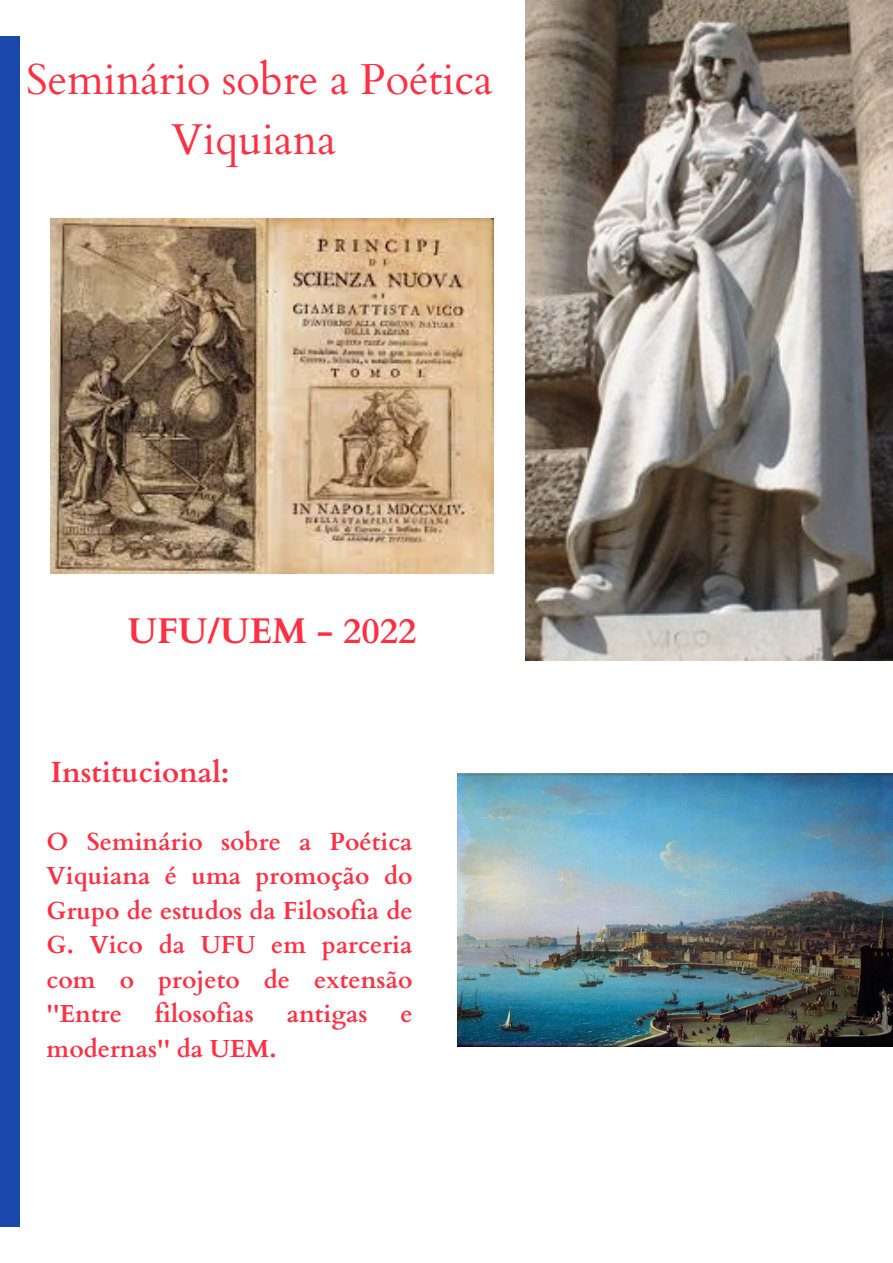
<style>
.page{position:relative;width:893px;height:1263px;background:#fff}
.page>*{position:absolute;margin:0;border:0;box-sizing:border-box;transform-origin:0 0}
.t1{font:43.12px/60.2px "Cardo";color:#ff3043;text-align:center}
.t2{font:700 35.78px "Cardo";color:#ff3043}
.t3{font:700 29.25px "Cardo";color:#ff3043}
.t4{font:700 24.67px/34.5px "Cardo";color:#ff3043;text-align:justify}
</style>
<div class="page">
<div style="left:0;top:36px;width:20px;height:1191px;background:#1b48ab"></div>
<img style="left:525px;top:0;width:368px;height:660px">
<img style="left:51px;top:218px;width:442px;height:355px">
<img style="left:458px;top:773px;width:435px;height:273px">
<h1 class="t1" style="left:26px;top:50px;width:468px">Seminário sobre a Poética<br>Viquiana</h1>
<h2 class="t2" style="left:128px;top:607px;width:290px">UFU/UEM - 2022</h2>
<p class="t3" style="left:51px;top:753px;width:180px">Institucional:</p>
<p class="t4" style="left:47px;top:825px;width:367px">O Seminário sobre a Poética Viquiana é uma promoção do Grupo de estudos da Filosofia de G. Vico da UFU em parceria com o projeto de extensão ''Entre</p>
<p class="t4" style="left:155px;top:997px;width:101px">filosofias</p>
<p class="t4" style="left:287px;top:997px;width:82px">antigas</p>
<p class="t4" style="left:400px;top:997px;width:14px">e</p>
<p class="t4" style="left:47px;top:1032px;width:232px">modernas'' da UEM.</p>
</div>
